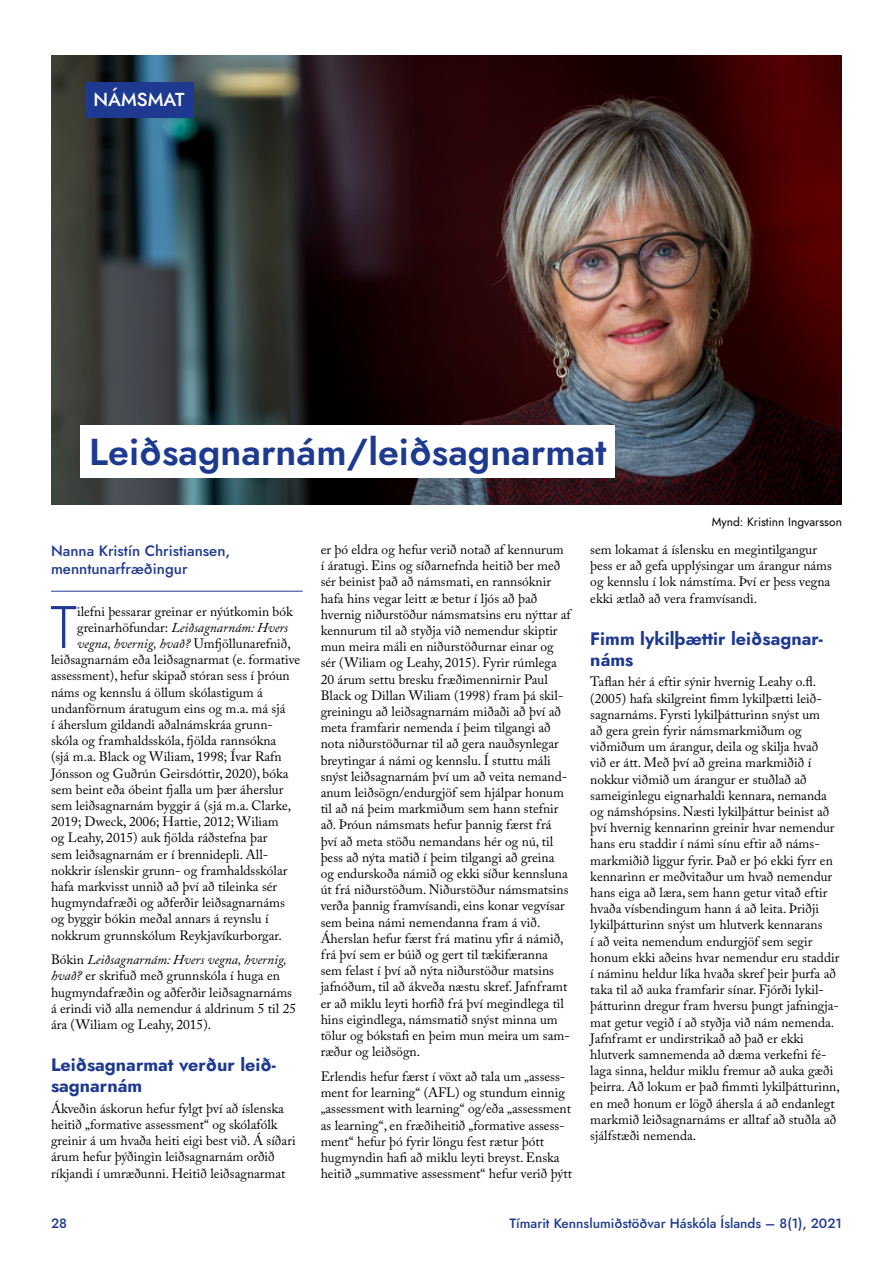
<style>
.page{position:relative;width:893px;height:1263px;background:#fff}
.page>*{position:absolute;margin:0;border:0;box-sizing:border-box;transform-origin:0 0}
.t1{font:300 59.85px "Jost";color:#1e3a90}
.t2{font:37.5px "Jost Semi";color:#1e3a90}
.t3{font:500 18.75px "Jost";color:#fff}
.t4{font:700 18px/21px "Jost";color:#1e3a90}
.t5{font:500 15px/18px "Jost";color:#1e3a90}
.t6{font:13.5px/16.2px "Adobe Caslon Pro";color:#000}
.t7{font:italic 13.5px "Adobe Caslon Pro";color:#000}
.t8{font:500 13.5px "Jost";color:#1e3a90}
.t9{font:12px "Jost";color:#000}
.s1{font-style:normal}
.s2{font-style:italic}
</style>
<div class="page">
<img style="left:51px;top:55px;width:791px;height:450px">
<div style="left:85px;top:82px;width:108px;height:36px;background:#1e3a90"></div>
<div style="left:81px;top:425px;width:534px;height:53px;background:#fff"></div>
<hr style="left:51px;top:591px;width:252px;height:1px;background:#1e3a90">
<h3 class="t3" style="left:94px;top:87px;width:93px">NÁMSMAT</h3>
<h2 class="t2" style="left:89px;top:426px;width:519px">Leiðsagnarnám/leiðsagnarmat</h2>
<p class="t9" style="left:712px;top:514px;width:132px">Mynd: Kristinn Ingvarsson</p>
<p class="t5" style="left:51px;top:542px;width:181px">Nanna Kristín Christiansen, menntunarfræðingur</p>
<h1 class="t1" style="left:50px;top:587px;width:28px">T</h1>
<p class="t6" style="left:77px;top:603px;width:217px">ilefni þessarar greinar er nýútkomin bók</p>
<p class="t7" style="left:77px;top:619px;width:213px"><span class="s1">greinarhöfundar:</span> Leiðsagnarnám: Hvers</p>
<p class="t7" style="left:77px;top:635px;width:215px">vegna, hvernig, hvað? <span class="s1">Umfjöllunarefnið,</span></p>
<p class="t6" style="left:51px;top:651px;width:251px">leiðsagnarnám eða leiðsagnarmat (e. formative</p>
<p class="t6" style="left:51px;top:667px;width:240px">assessment), hefur skipað stóran sess í þróun</p>
<p class="t6" style="left:51px;top:684px;width:213px">náms og kennslu á öllum skólastigum á</p>
<p class="t6" style="left:51px;top:700px;width:236px">undanförnum áratugum eins og m.a. má sjá</p>
<p class="t6" style="left:51px;top:716px;width:223px">í áherslum gildandi aðalnámskráa grunn-</p>
<p class="t6" style="left:51px;top:732px;width:227px">skóla og framhaldsskóla, fjölda rannsókna</p>
<p class="t6" style="left:51px;top:748px;width:232px">(sjá m.a. Black og Wiliam, 1998; Ívar Rafn</p>
<p class="t6" style="left:51px;top:765px;width:239px">Jónsson og Guðrún Geirsdóttir, 2020), bóka</p>
<p class="t6" style="left:51px;top:781px;width:234px">sem beint eða óbeint fjalla um þær áherslur</p>
<p class="t6" style="left:51px;top:797px;width:242px">sem leiðsagnarnám byggir á (sjá m.a. Clarke,</p>
<p class="t6" style="left:51px;top:813px;width:229px">2019; Dweck, 2006; Hattie, 2012; Wiliam</p>
<p class="t6" style="left:51px;top:829px;width:218px">og Leahy, 2015) auk fjölda ráðstefna þar</p>
<p class="t6" style="left:51px;top:846px;width:219px">sem leiðsagnarnám er í brennidepli. All-</p>
<p class="t6" style="left:51px;top:862px;width:238px">nokkrir íslenskir grunn- og framhaldsskólar</p>
<p class="t6" style="left:51px;top:878px;width:228px">hafa markvisst unnið að því að tileinka sér</p>
<p class="t6" style="left:51px;top:894px;width:235px">hugmyndafræði og aðferðir leiðsagnarnáms</p>
<p class="t6" style="left:51px;top:910px;width:219px">og byggir bókin meðal annars á reynslu í</p>
<p class="t6" style="left:51px;top:927px;width:232px">nokkrum grunnskólum Reykjavíkurborgar.</p>
<p class="t6" style="left:51px;top:951px;width:247px">Bókin <span class="s2">Leiðsagnarnám: Hvers vegna, hvernig, hvað?</span> er skrifuð með grunnskóla í huga en hugmyndafræðin og aðferðir leiðsagnarnáms á erindi við alla nemendur á aldrinum 5 til 25 ára (Wiliam og Leahy, 2015).</p>
<h3 class="t4" style="left:51px;top:1055px;width:226px">Leiðsagnarmat verður leið&shy;sagnarnám</h3>
<p class="t6" style="left:51px;top:1100px;width:246px">Ákveðin áskorun hefur fylgt því að íslenska heitið „formative assessment“ og skólafólk greinir á um hvaða heiti eigi best við. Á síðari árum hefur þýðingin leiðsagnarnám orðið ríkjandi í umræðunni. Heitið leiðsagnarmat</p>
<p class="t6" style="left:321px;top:541px;width:252px">er þó eldra og hefur verið notað af kennurum í áratugi. Eins og síðarnefnda heitið ber með sér beinist það að námsmati, en rannsóknir hafa hins vegar leitt æ betur í ljós að það hvernig niðurstöður námsmatsins eru nýttar af kennurum til að styðja við nemendur skiptir mun meira máli en niðurstöðurnar einar og sér (Wiliam og Leahy, 2015). Fyrir rúmlega 20 árum settu bresku fræðimennirnir Paul Black og Dillan Wiliam (1998) fram þá skil&shy;greiningu að leiðsagnarnám miðaði að því að meta framfarir nemenda í þeim tilgangi að nota niðurstöðurnar til að gera nauðsynlegar breytingar á námi og kennslu. Í stuttu máli snýst leiðsagnarnám því um að veita nemand&shy;anum leiðsögn/endurgjöf sem hjálpar honum til að ná þeim markmiðum sem hann stefnir að. Þróun námsmats hefur þannig færst frá því að meta stöðu nemandans hér og nú, til þess að nýta matið í þeim tilgangi að greina og endurskoða námið og ekki síður kennsluna út frá niðurstöðum. Niðurstöður námsmatsins verða þannig framvísandi, eins konar vegvísar sem beina námi nemendanna fram á við.<br>Áherslan hefur færst frá matinu yfir á námið, frá því sem er búið og gert til tækifæranna sem felast í því að nýta niðurstöður matsins jafnóðum, til að ákveða næstu skref. Jafnframt er að miklu leyti horfið frá því megindlega til hins eigindlega, námsmatið snýst minna um tölur og bókstafi en þeim mun meira um sam&shy;ræður og leiðsögn.</p>
<p class="t6" style="left:321px;top:1068px;width:253px">Erlendis hefur færst í vöxt að tala um „assess&shy;ment for learning“ (AFL) og stundum einnig „assessment with learning“ og/eða „assessment as learning“, en fræðiheitið „formative assess&shy;ment“ hefur þó fyrir löngu fest rætur þótt hugmyndin hafi að miklu leyti breyst. Enska heitið „summative assessment“ hefur verið þýtt</p>
<p class="t6" style="left:590px;top:541px;width:243px">sem lokamat á íslensku en megintilgangur þess er að gefa upplýsingar um árangur náms og kennslu í lok námstíma. Því er þess vegna ekki ætlað að vera framvísandi.</p>
<h3 class="t4" style="left:590px;top:628px;width:234px">Fimm lykilþættir leiðsagnar&shy;náms</h3>
<p class="t6" style="left:590px;top:673px;width:251px">Taflan hér á eftir sýnir hvernig Leahy o.fl. (2005) hafa skilgreint fimm lykilþætti leið&shy;sagnarnáms. Fyrsti lykilþátturinn snýst um<br>að gera grein fyrir námsmarkmiðum og viðmiðum um árangur, deila og skilja hvað<br>við er átt. Með því að greina markmiðið í nokkur viðmið um árangur er stuðlað að sameiginlegu eignarhaldi kennara, nemanda og námshópsins. Næsti lykilþáttur beinist að því hvernig kennarinn greinir hvar nemendur hans eru staddir í námi sínu eftir að náms&shy;markmiðið liggur fyrir. Það er þó ekki fyrr en kennarinn er meðvitaður um hvað nemendur hans eiga að læra, sem hann getur vitað eftir hvaða vísbendingum hann á að leita. Þriðji lykilþátturinn snýst um hlutverk kennarans<br>í að veita nemendum endurgjöf sem segir honum ekki aðeins hvar nemendur eru staddir í náminu heldur líka hvaða skref þeir þurfa að taka til að auka framfarir sínar. Fjórði lykil&shy;þátturinn dregur fram hversu þungt jafningja&shy;mat getur vegið í að styðja við nám nemenda.<br>Jafnframt er undirstrikað að það er ekki hlutverk samnemenda að dæma verkefni fé&shy;laga sinna, heldur miklu fremur að auka gæði þeirra. Að lokum er það fimmti lykilþátturinn, en með honum er lögð áhersla á að endanlegt markmið leiðsagnarnáms er alltaf að stuðla að sjálfstæði nemenda.</p>
<p class="t8" style="left:51px;top:1214px;width:17px">28</p>
<p class="t8" style="left:509px;top:1214px;width:334px">Tímarit Kennslumiðstöðvar Háskóla Íslands – 8(1), 2021</p>
</div>
